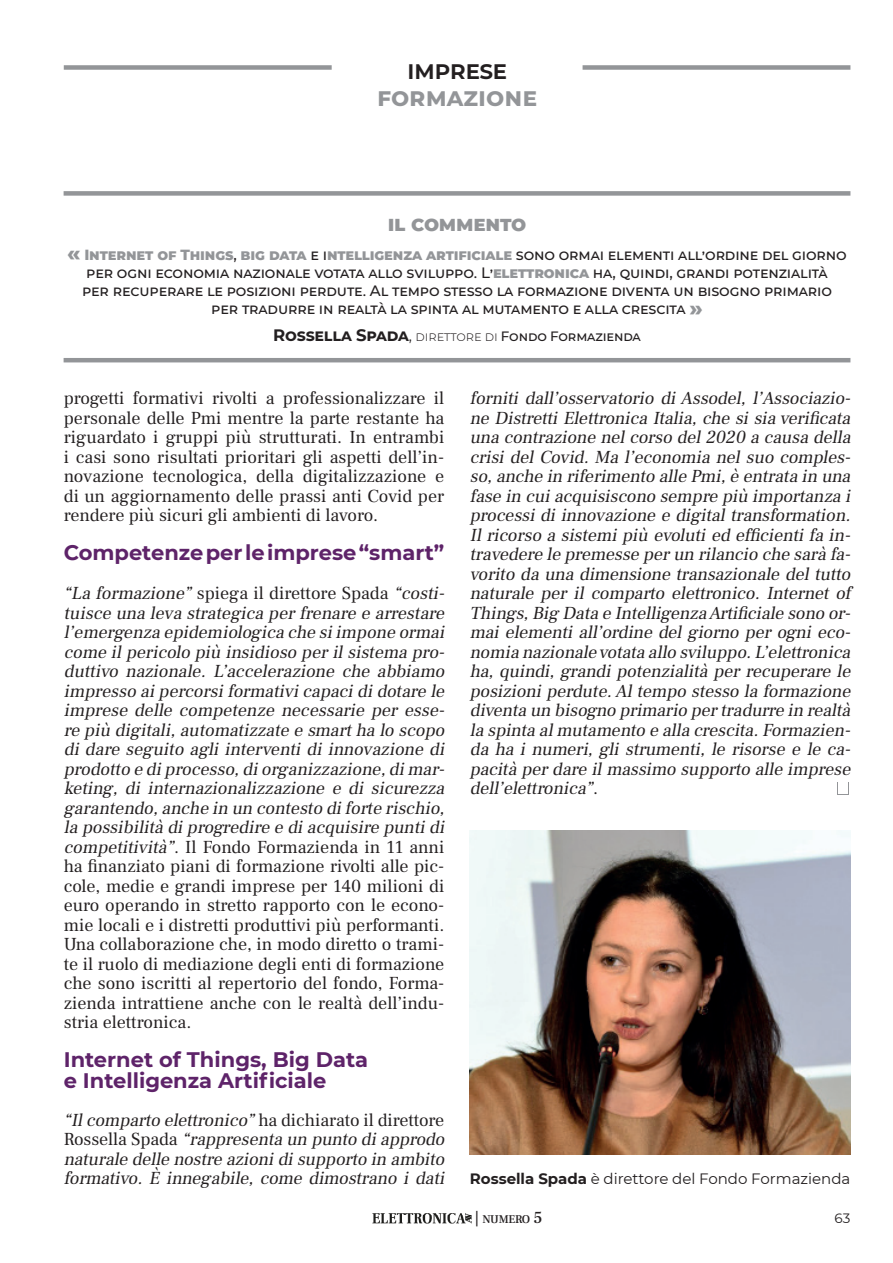
<style>
.page{position:relative;width:893px;height:1263px;background:#fff}
.page>*{position:absolute;margin:0;border:0;box-sizing:border-box;transform-origin:0 0}
.t1{font:700 25.5px "Montserrat";color:#939598}
.t2{font:600 25.5px "Montserrat";letter-spacing:-.025em;color:#231f20}
.TIT_INT_TXT{font:700 21px/21px "Montserrat";color:#5e2369}
.IL_COMMENTO{font:800 21px "Montserrat";letter-spacing:-.01em;color:#939598}
.TXT{font:italic 18px/19.5px "Frank Ruhl Libre";letter-spacing:-.005em;color:#231f20}
.TXT-2{font:18px/19.5px "Frank Ruhl Libre";color:#231f20;text-align:justify}
.SOTTO_TIT{font:500 15px/18px "Montserrat";letter-spacing:-.01em;color:#231f20;text-align:center}
.Dida{font:15px "Montserrat";color:#231f20}
.SOTTO_TIT-2{font:500 13.5px "Montserrat";letter-spacing:-.01em;color:#231f20}
.t3{font:13.5px "Montserrat";color:#231f20}
.t4{font:500 11.55px "Frank Ruhl Libre";letter-spacing:-.03em;color:#231f20}
.s1{font-weight:800;font-size:24px;color:#939598}
.s2{font-weight:800;color:#939598}
.s3{font-weight:700;font-size:16.5px}
.s4{font-weight:400;font-size:15px}
.s5{font-weight:300}
.s6{font-style:normal}
.s7{font-weight:700}
.s8{font-size:16.5px}
</style>
<div class="page">
<img style="left:372px;top:1213px;width:100px;height:11px">
<img style="left:470px;top:830px;width:380px;height:325px">
<div style="left:64px;top:191px;width:786px;height:5px;background:#939598"></div>
<hr style="left:64px;top:358px;width:786px;height:4px;background:#939598">
<div style="left:64px;top:65px;width:268px;height:5px;background:#939598"></div>
<div style="left:583px;top:65px;width:267px;height:5px;background:#939598"></div>
<p class="t2" style="left:407px;top:52px;width:102px">imprese</p>
<p class="t1" style="left:377px;top:79px;width:162px">formazione</p>
<p class="IL_COMMENTO" style="left:388px;top:208px;width:140px">il commento</p>
<p class="SOTTO_TIT" style="left:67px;top:245px;width:781px"><span class="s1">«</span> <span class="s2">Internet of Things</span>, <span class="s2">big data</span> e i<span class="s2">ntelligenza artificiale</span> sono ormai elementi all’ordine del giorno per ogni economia nazionale votata allo sviluppo. L’<span class="s2">elettronica</span> ha, quindi, grandi potenzialità<br>per recuperare le posizioni perdute. Al tempo stesso la formazione diventa un bisogno primario per tradurre in realtà la spinta al mutamento e alla crescita <span class="s1">»</span></p>
<p class="SOTTO_TIT-2" style="left:273px;top:327px;width:369px"><span class="s3">Rossella Spada</span><span class="s4">,</span> <span class="s5">direttore di</span> Fondo Formazienda</p>
<p class="TXT-2" style="left:64px;top:388px;width:382px">progetti formativi rivolti a professionalizzare il personale delle Pmi mentre la parte restante ha riguardato i gruppi più strutturati. In entrambi i casi sono risultati prioritari gli aspetti dell’in&shy;novazione tecnologica, della digitalizzazione e di un aggiornamento delle prassi anti Covid per rendere più sicuri gli ambienti di lavoro.</p>
<p class="TIT_INT_TXT" style="left:64px;top:541px;width:382px">Competenze per le imprese “smart”</p>
<p class="TXT" style="left:64px;top:583px;width:386px">“La formazione” <span class="s6">spiega il direttore Spada</span> “costi&shy;tuisce una leva strategica perfrenare e arrestare l’emergenza epidemiologica che siimpone ormai come ilpericolo più insidioso perilsistema pro&shy;duttivo nazionale. L’accelerazione che abbiamo impresso aipercorsiformativicapacididotare le imprese delle competenze necessarie per esse&shy;re più digitali,automatizzate e smartha lo scopo di dare seguito agli interventi di innovazione di prodotto e diprocesso,diorganizzazione,dimar&shy;keting, di internazionalizzazione e di sicurezza garantendo,anche in un contesto diforte rischio, la possibilità diprogredire e diacquisire puntidi competitività”<span class="s6">. Il Fondo Formazienda in 11 anni ha finanziato piani di formazione rivolti alle pic&shy;cole, medie e grandi imprese per 140 milioni di euro operando in stretto rapporto con le econo&shy;mie locali e i distretti produttivi più performanti.<br>Una collaborazione che, in modo diretto o trami&shy;te il ruolo di mediazione degli enti di formazione che sono iscritti al repertorio del fondo, Forma&shy;zienda intrattiene anche con le realtà dell’indu&shy;stria elettronica.</span></p>
<p class="TIT_INT_TXT" style="left:64px;top:1048px;width:306px">Internet of Things, Big Data e Intelligenza Artificiale</p>
<p class="TXT" style="left:64px;top:1110px;width:386px">“Ilcomparto elettronico”<span class="s6">h a d i c h i ar at o i l d i re tt o re R o s s e l l a S p a d a</span> “rappresenta un punto diapprodo naturale delle nostre azionidisupporto in ambito formativo. È innegabile, come dimostrano i dati</p>
<p class="TXT" style="left:470px;top:388px;width:386px">forniti dall’osservatorio di Assodel, l’Associazio&shy;ne Distretti Elettronica Italia, che si sia verificata una contrazione nelcorso del2020 a causa della crisi del Covid. Ma l’economia nel suo comples&shy;so,anche in riferimento alle Pmi,è entrata in una fase in cuiacquisiscono sempre più importanza i processi di innovazione e digital transformation.<br>Il ricorso a sistemi più evoluti ed efficienti fa in&shy;travedere le premesse perun rilancio che sarà fa&shy;vorito da una dimensione transazionale del tutto naturale per il comparto elettronico. Internet of Things,Big Data e Intelligenza Artificiale sono or&shy;mai elementi all’ordine del giorno per ogni eco&shy;nomia nazionale votata allo sviluppo.L’elettronica ha, quindi, grandi potenzialità per recuperare le posizioni perdute.Al tempo stesso la formazione diventa un bisogno primario pertradurre in realtà la spinta almutamento e alla crescita.Formazien&shy;da ha i numeri, gli strumenti, le risorse e le ca&shy;pacità perdare ilmassimo supporto alle imprese dell’elettronica”<span class="s6">.</span></p>
<p class="Dida" style="left:470px;top:1168px;width:382px"><span class="s7">Rossella Spada</span> è direttore del Fondo Formazienda</p>
<p class="t4" style="left:475px;top:1212px;width:69px"><span class="s8">|</span> NUMERO <span class="s8">5</span></p>
<p class="t3" style="left:835px;top:1209px;width:17px">63</p>
</div>
